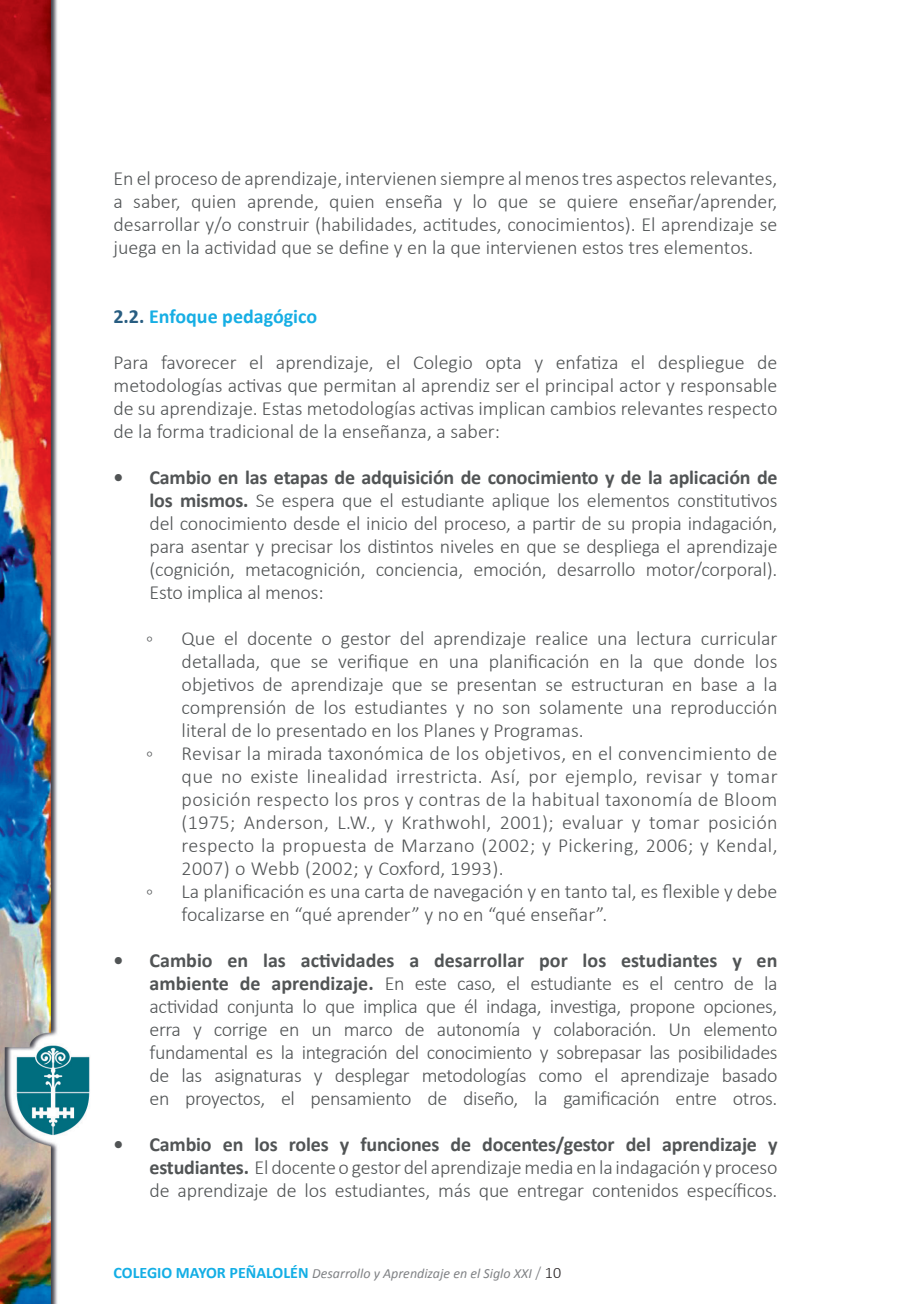
<style>
.page{position:relative;width:908px;height:1304px;background:#fff}
.page>*{position:absolute;margin:0;border:0;box-sizing:border-box;transform-origin:0 0}
.t1{font:300 20px/23px "Calibri";color:#515455;text-align:justify}
.t2{font:700 20px "Calibri";color:#16aee4}
.t3{font:italic 14px "Calibri";color:#808285}
.s1{color:#285d81}
.s2{font-weight:700}
.s3{font-weight:700;font-style:normal;font-size:16px;color:#13aee5}
.s4{font-weight:300;font-style:normal;font-size:16px}
.s5{font-weight:300;font-style:normal;font-size:16px;color:#231f20}
</style>
<div class="page">
<img style="left:0;top:0;width:90px;height:1304px">
<p class="t1" style="left:113px;top:167px;width:665px">En el proceso de aprendizaje, intervienen siempre al menos tres aspectos relevantes, a saber, quien aprende, quien enseña y lo que se quiere enseñar/aprender, desarrollar y/o construir (habilidades, actitudes, conocimientos). El aprendizaje se juega en la actividad que se define y en la que intervienen estos tres elementos.</p>
<p class="t2" style="left:113px;top:302px;width:205px"><span class="s1">2.2.</span> Enfoque pedagógico</p>
<p class="t1" style="left:113px;top:351px;width:665px">Para favorecer el aprendizaje, el Colegio opta y enfatiza el despliegue de metodologías activas que permitan al aprendiz ser el principal actor y responsable de su aprendizaje. Estas metodologías activas implican cambios relevantes respecto de la forma tradicional de la enseñanza, a saber:</p>
<p class="t1" style="left:149px;top:466px;width:629px;text-indent:-36px"><span class="s2">• Cambio en las etapas de adquisición de conocimiento y de la aplicación de los mismos.</span> Se espera que el estudiante aplique los elementos constitutivos del conocimiento desde el inicio del proceso, a partir de su propia indagación, para asentar y precisar los distintos niveles en que se despliega el aprendizaje (cognición, metacognición, conciencia, emoción, desarrollo motor/corporal).<br>Esto implica al menos:</p>
<p class="t1" style="left:145px;top:627px;width:10px">◦</p>
<p class="t1" style="left:181px;top:627px;width:597px">Que el docente o gestor del aprendizaje realice una lectura curricular detallada, que se verifique en una planificación en la que donde los objetivos de aprendizaje que se presentan se estructuran en base a la comprensión de los estudiantes y no son solamente una reproducción literal de lo presentado en los Planes y Programas.</p>
<p class="t1" style="left:145px;top:742px;width:10px">◦</p>
<p class="t1" style="left:181px;top:742px;width:597px">Revisar la mirada taxonómica de los objetivos, en el convencimiento de que no existe linealidad irrestricta. Así, por ejemplo, revisar y tomar posición respecto los pros y contras de la habitual taxonomía de Bloom (1975; Anderson, L.W., y Krathwohl, 2001); evaluar y tomar posición respecto la propuesta de Marzano (2002; y Pickering, 2006; y Kendal, 2007) o Webb (2002; y Coxford, 1993).</p>
<p class="t1" style="left:145px;top:880px;width:10px">◦</p>
<p class="t1" style="left:181px;top:880px;width:597px">La planificación es una carta de navegación y en tanto tal, es flexible y debe focalizarse en “qué aprender” y no en “qué enseñar”.</p>
<p class="t1" style="left:149px;top:949px;width:629px;text-indent:-36px"><span class="s2">• Cambio en las actividades a desarrollar por los estudiantes y en ambiente de aprendizaje.</span> En este caso, el estudiante es el centro de la actividad conjunta lo que implica que él indaga, investiga, propone opciones, erra y corrige en un marco de autonomía y colaboración. Un elemento fundamental es la integración del conocimiento y sobrepasar las posibilidades de las asignaturas y desplegar metodologías como el aprendizaje basado en proyectos, el pensamiento de diseño, la gamificación entre otros.</p>
<p class="t1" style="left:149px;top:1133px;width:629px;text-indent:-36px"><span class="s2">• Cambio en los roles y funciones de docentes/gestor del aprendizaje y estudiantes.</span> El docente o gestor del aprendizaje media en la indagación y proceso de aprendizaje de los estudiantes, más que entregar contenidos específicos.</p>
<p class="t3" style="left:113px;top:1263px;width:449px"><span class="s3">COLEGIO MAYOR PEÑALOLÉN</span> Desarrollo y Aprendizaje en el Siglo XXI <span class="s4">/</span> <span class="s5">10</span></p>
</div>
